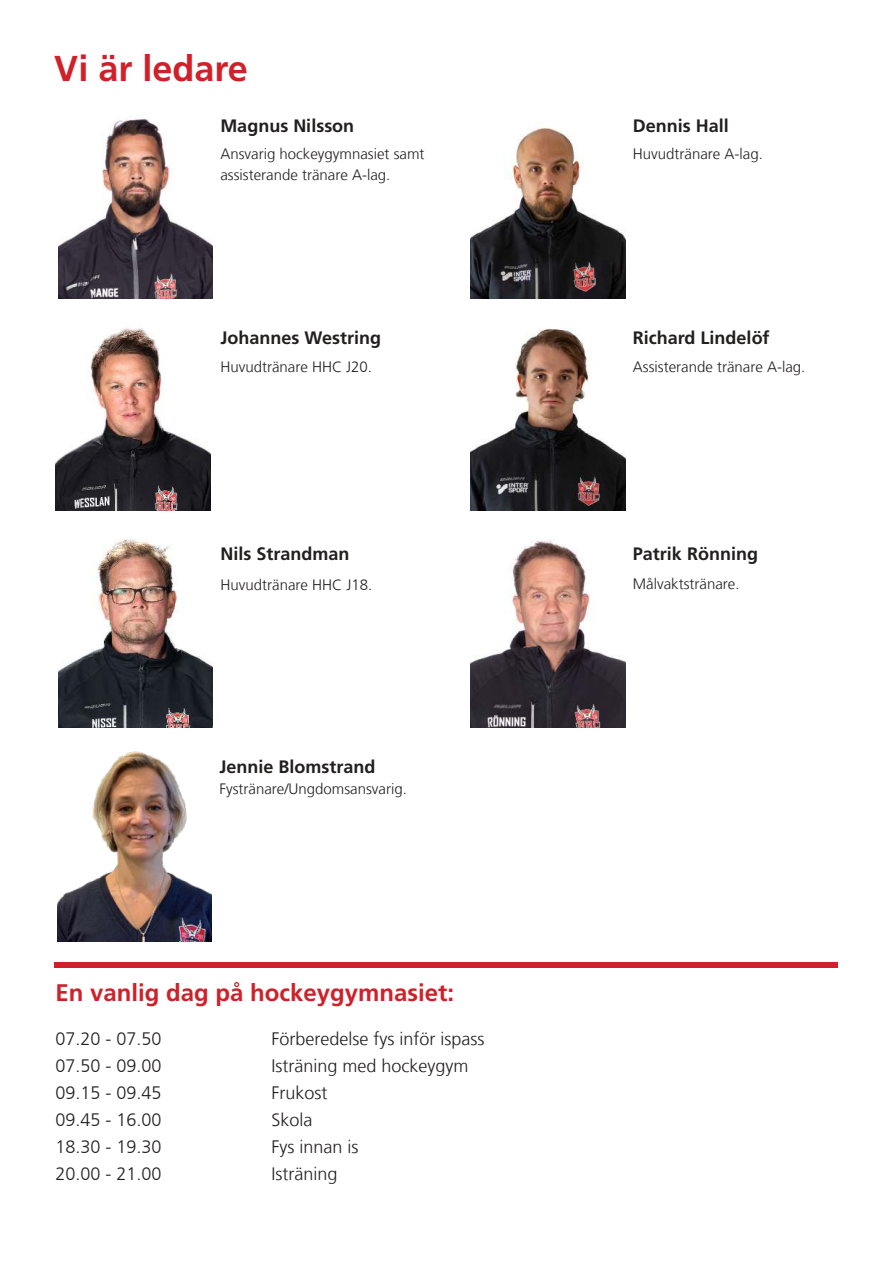
<style>
.page{position:relative;width:893px;height:1263px;background:#fff}
.page>*{position:absolute;margin:0;border:0;box-sizing:border-box;transform-origin:0 0}
.t1{font:700 36px "Frutiger LT Std";color:#d02029}
.t2{font:700 24px "Frutiger LT Std";color:#d02029}
.t3{font:300 18px "Frutiger LT";color:#221f1f}
.t4{font:700 18px "Frutiger LT Std";color:#221f1f}
.t5{font:300 15px/21px "Frutiger LT";color:#221f1f}
</style>
<div class="page">
<img style="left:58px;top:117px;width:155px;height:181px">
<img style="left:470px;top:540px;width:155px;height:188px">
<img style="left:56px;top:328px;width:154px;height:182px">
<div style="left:54px;top:962px;width:783px;height:5px;background:#d02029"></div>
<img style="left:57px;top:751px;width:155px;height:190px">
<img style="left:58px;top:539px;width:155px;height:189px">
<img style="left:471px;top:127px;width:154px;height:171px">
<img style="left:471px;top:328px;width:154px;height:182px">
<h1 class="t1" style="left:54px;top:53px;width:195px">Vi är ledare</h1>
<p class="t4" style="left:220px;top:117px;width:135px">Magnus Nilsson</p>
<p class="t5" style="left:220px;top:145px;width:206px">Ansvarig hockeygymnasiet samt assisterande tränare A-lag.</p>
<p class="t4" style="left:220px;top:330px;width:162px">Johannes Westring</p>
<p class="t5" style="left:220px;top:358px;width:153px">Huvudtränare HHC J20.</p>
<p class="t4" style="left:220px;top:546px;width:131px">Nils Strandman</p>
<p class="t5" style="left:220px;top:575px;width:153px">Huvudtränare HHC J18.</p>
<p class="t4" style="left:219px;top:758px;width:158px">Jennie Blomstrand</p>
<p class="t5" style="left:219px;top:779px;width:189px">Fystränare/Ungdomsansvarig.</p>
<h2 class="t2" style="left:56px;top:982px;width:400px">En vanlig dag på hockeygymnasiet:</h2>
<p class="t3" style="left:56px;top:1031px;width:108px">07.20 - 07.50</p>
<p class="t3" style="left:271px;top:1031px;width:215px">Förberedelse fys inför ispass</p>
<p class="t3" style="left:56px;top:1058px;width:108px">07.50 - 09.00</p>
<p class="t3" style="left:272px;top:1058px;width:199px">Isträning med hockeygym</p>
<p class="t3" style="left:56px;top:1085px;width:108px">09.15 - 09.45</p>
<p class="t3" style="left:271px;top:1085px;width:57px">Frukost</p>
<p class="t3" style="left:56px;top:1112px;width:108px">09.45 - 16.00</p>
<p class="t3" style="left:271px;top:1112px;width:43px">Skola</p>
<p class="t3" style="left:56px;top:1139px;width:108px">18.30 - 19.30</p>
<p class="t3" style="left:271px;top:1139px;width:89px">Fys innan is</p>
<p class="t3" style="left:56px;top:1166px;width:108px">20.00 - 21.00</p>
<p class="t3" style="left:271px;top:1166px;width:68px">Isträning</p>
<p class="t4" style="left:633px;top:117px;width:98px">Dennis Hall</p>
<p class="t5" style="left:633px;top:145px;width:132px">Huvudtränare A-lag.</p>
<p class="t4" style="left:633px;top:330px;width:138px">Richard Lindelöf</p>
<p class="t5" style="left:633px;top:357px;width:174px">Assisterande tränare A-lag.</p>
<p class="t4" style="left:633px;top:546px;width:127px">Patrik Rönning</p>
<p class="t5" style="left:633px;top:574px;width:108px">Målvaktstränare.</p>
</div>
